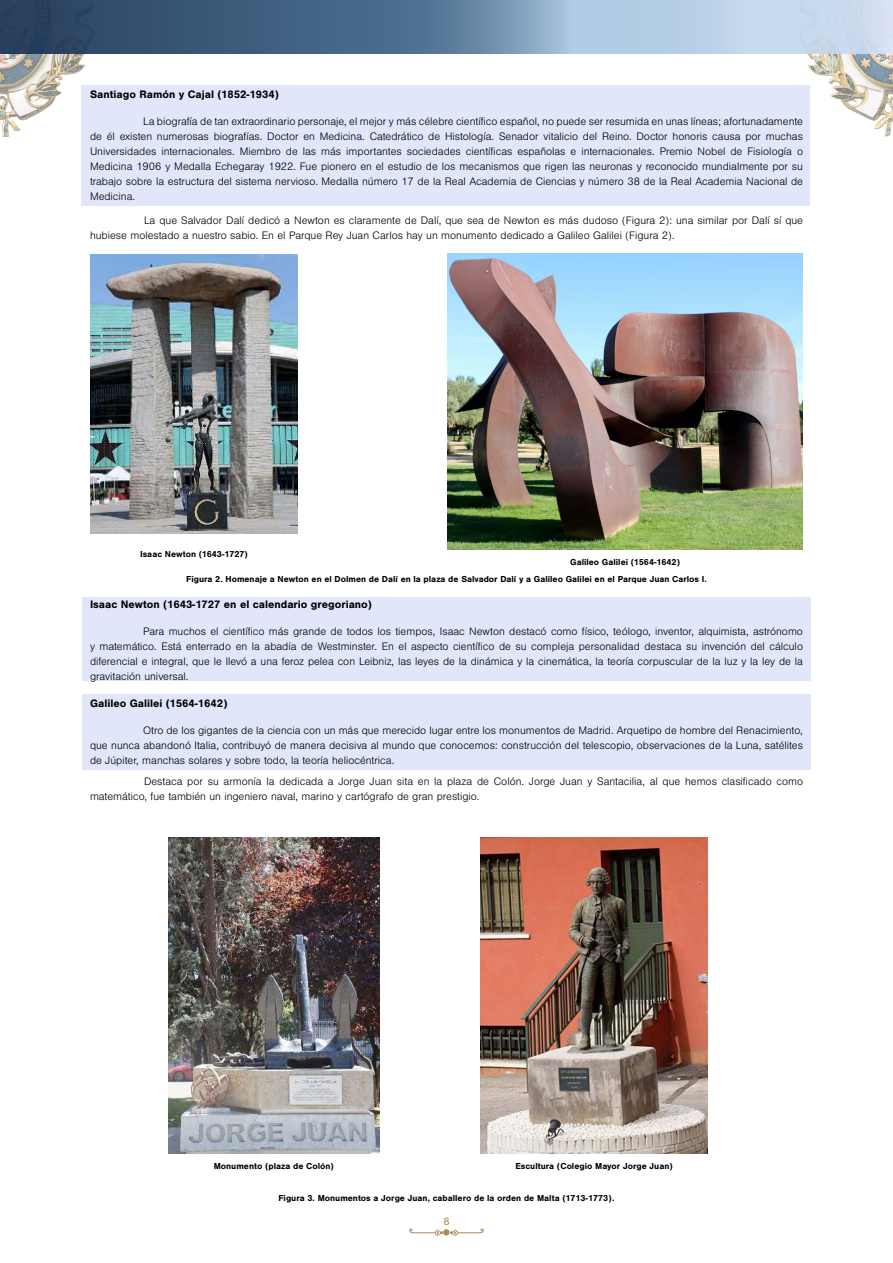
<style>
.page{position:relative;width:893px;height:1263px;background:#fff}
.page>*{position:absolute;margin:0;border:0;box-sizing:border-box;transform-origin:0 0}
.Body_black{font:300 11.25px/15px "Nimbus San";color:#000;text-align:justify}
.Body_subtitle{font:700 11.25px "Nimbus San";color:#000}
.t1{font:11.25px "Nimbus San";color:#ad8954}
.Captions{font:700 9px "Nimbus San";color:#000}
</style>
<div class="page">
<img style="left:0;top:54px;width:86px;height:84px">
<img style="left:807px;top:54px;width:86px;height:83px">
<svg style="left:0;top:0;width:893px;height:54px;background:#748faa"></svg>
<svg style="left:409px;top:1229px;width:75px;height:7px"></svg>
<div style="left:82px;top:694px;width:729px;height:75px;background:#e1e6fa"></div>
<div style="left:82px;top:597px;width:729px;height:84px;background:#e1e6fa"></div>
<div style="left:82px;top:85px;width:728px;height:120px;background:#e1e6fa"></div>
<img style="left:169px;top:837px;width:210px;height:317px">
<img style="left:480px;top:837px;width:228px;height:317px">
<img style="left:447px;top:253px;width:356px;height:297px">
<img style="left:90px;top:254px;width:208px;height:280px">
<p class="Body_subtitle" style="left:90px;top:87px;width:190px">Santiago Ramón y Cajal (1852-1934)</p>
<p class="Body_black" style="left:90px;top:114px;width:715px;text-indent:53px">La biografía de tan extraordinario personaje, el mejor y más célebre científico español, no puede ser resumida en unas líneas; afortunadamente de él existen numerosas biografías. Doctor en Medicina. Catedrático de Histología. Senador vitalicio del Reino. Doctor honoris causa por muchas Universidades internacionales. Miembro de las más importantes sociedades científicas españolas e internacionales. Premio Nobel de Fisiología o Medicina 1906 y Medalla Echegaray 1922. Fue pionero en el estudio de los mecanismos que rigen las neuronas y reconocido mundialmente por su trabajo sobre la estructura del sistema nervioso. Medalla número 17 de la Real Academia de Ciencias y número 38 de la Real Academia Nacional de Medicina.</p>
<p class="Body_black" style="left:90px;top:213px;width:715px;text-indent:54px">La que Salvador Dalí dedicó a Newton es claramente de Dalí, que sea de Newton es más dudoso (Figura 2): una similar por Dalí sí que hubiese molestado a nuestro sabio. En el Parque Rey Juan Carlos hay un monumento dedicado a Galileo Galilei (Figura 2).</p>
<p class="Captions" style="left:140px;top:549px;width:109px">Isaac Newton (1643-1727)</p>
<p class="Captions" style="left:570px;top:557px;width:112px">Galileo Galilei (1564-1642)</p>
<p class="Captions" style="left:186px;top:574px;width:522px">Figura 2. Homenaje a Newton en el Dolmen de Dalí en la plaza de Salvador Dalí y a Galileo Galilei en el Parque Juan Carlos I.</p>
<p class="Body_subtitle" style="left:90px;top:597px;width:284px">Isaac Newton (1643-1727 en el calendario gregoriano)</p>
<p class="Body_black" style="left:90px;top:624px;width:714px;text-indent:53px">Para muchos el científico más grande de todos los tiempos, Isaac Newton destacó como físico, teólogo, inventor, alquimista, astrónomo y matemático. Está enterrado en la abadía de Westminster. En el aspecto científico de su compleja personalidad destaca su invención del cálculo diferencial e integral, que le llevó a una feroz pelea con Leibniz, las leyes de la dinámica y la cinemática, la teoría corpuscular de la luz y la ley de la gravitación universal.</p>
<p class="Body_subtitle" style="left:90px;top:696px;width:139px">Galileo Galilei (1564-1642)</p>
<p class="Body_black" style="left:90px;top:723px;width:714px;text-indent:53px">Otro de los gigantes de la ciencia con un más que merecido lugar entre los monumentos de Madrid. Arquetipo de hombre del Renacimiento, que nunca abandonó Italia, contribuyó de manera decisiva al mundo que conocemos: construcción del telescopio, observaciones de la Luna, satélites de Júpiter, manchas solares y sobre todo, la teoría heliocéntrica.</p>
<p class="Body_black" style="left:90px;top:774px;width:714px;text-indent:54px">Destaca por su armonía la dedicada a Jorge Juan sita en la plaza de Colón. Jorge Juan y Santacilia, al que hemos clasificado como matemático, fue también un ingeniero naval, marino y cartógrafo de gran prestigio.</p>
<p class="Captions" style="left:214px;top:1161px;width:122px">Monumento (plaza de Colón)</p>
<p class="Captions" style="left:515px;top:1161px;width:159px">Escultura (Colegio Mayor Jorge Juan)</p>
<p class="Captions" style="left:278px;top:1193px;width:338px">Figura 3. Monumentos a Jorge Juan, caballero de la orden de Malta (1713-1773).</p>
<p class="t1" style="left:443px;top:1215px;width:8px">8</p>
</div>
